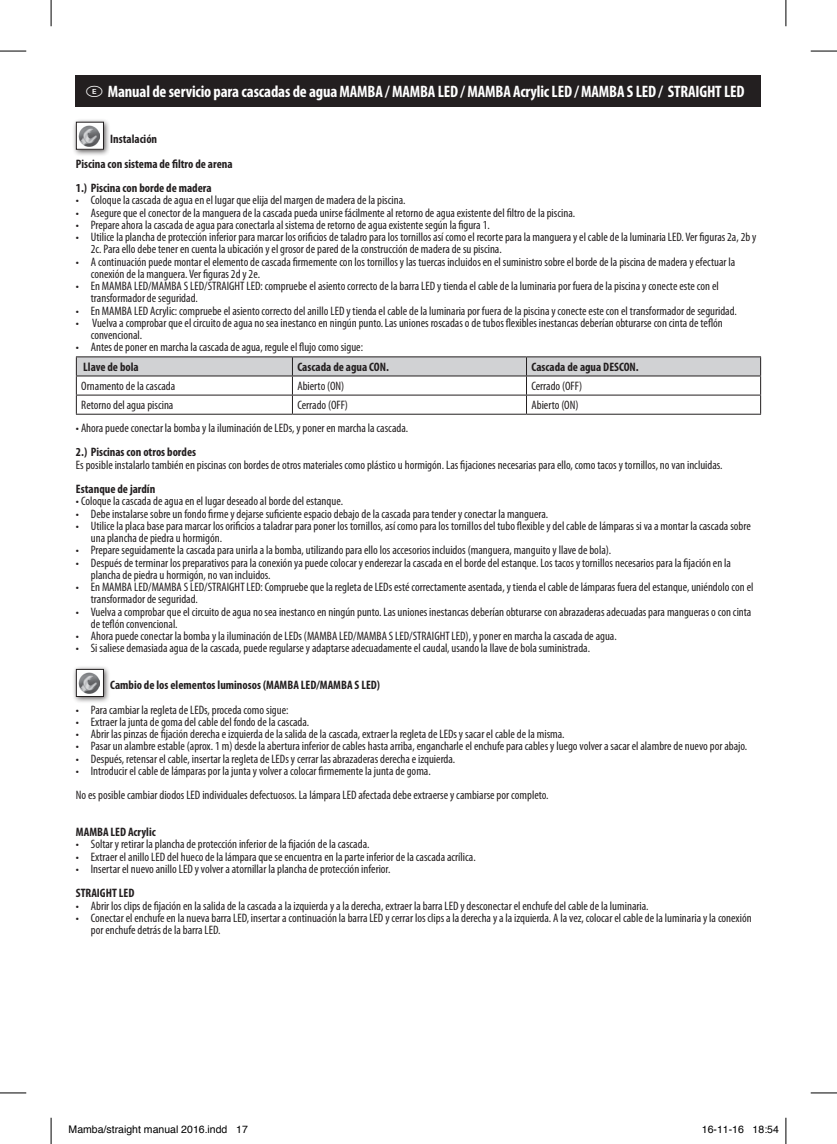
<style>
.page{position:relative;width:837px;height:1144px;background:#fff}
.page>*{position:absolute;margin:0;border:0;box-sizing:border-box;transform-origin:0 0}
.t1{font:700 condensed 16.62px "Myriad Pro";letter-spacing:-.01em;color:#fff}
.t2{font:condensed 12.25px/12.2px "Myriad Pro";color:#231f20}
.t3{font:700 condensed 12.25px/24.5px "Myriad Pro";color:#231f20}
.t4{font:10.5px "Helvetica";color:#000}
</style>
<div class="page">
<hr style="left:76px;top:356px;width:216px;height:1px;background:#231f20">
<hr style="left:292px;top:356px;width:234px;height:1px;background:#231f20">
<hr style="left:526px;top:356px;width:234px;height:1px;background:#231f20">
<svg style="left:76px;top:357px;width:685px;height:57px"></svg>
<hr style="left:76px;top:414px;width:216px;height:1px;background:#231f20">
<hr style="left:292px;top:414px;width:234px;height:1px;background:#231f20">
<hr style="left:526px;top:414px;width:234px;height:1px;background:#231f20">
<div style="left:76px;top:76px;width:684px;height:31px;background:#231f20"></div>
<div style="left:72px;top:118px;width:39px;height:39px;background:#231f20;opacity:.75"></div>
<div style="left:76px;top:122px;width:27px;height:27px;background:#fff"></div>
<img style="left:79px;top:125px;width:21px;height:21px">
<div style="left:76px;top:122px;width:28px;height:28px;border:1px solid #231f20"></div>
<div style="left:72px;top:665px;width:39px;height:39px;background:#231f20;opacity:.75"></div>
<div style="left:76px;top:669px;width:27px;height:27px;background:#fff"></div>
<img style="left:79px;top:672px;width:21px;height:21px">
<div style="left:76px;top:669px;width:28px;height:28px;border:1px solid #231f20"></div>
<svg style="left:0;top:51px;width:26px;height:1px"></svg>
<svg style="left:810px;top:51px;width:26px;height:1px"></svg>
<svg style="left:0;top:1092px;width:26px;height:1px"></svg>
<svg style="left:810px;top:1092px;width:26px;height:1px"></svg>
<svg style="left:51px;top:0;width:1px;height:26px"></svg>
<svg style="left:51px;top:1118px;width:1px;height:26px"></svg>
<svg style="left:785px;top:0;width:1px;height:26px"></svg>
<svg style="left:785px;top:1118px;width:1px;height:26px"></svg>
<h1 class="t1" style="left:108px;top:81px;width:638px">Manual de servicio para cascadas de agua MAMBA / MAMBA LED / MAMBA Acrylic LED / MAMBA S LED / STRAIGHT LED</h1>
<p class="t3" style="left:76px;top:127px;width:158px;text-indent:34px">Instalación<br>Piscina con sistema de filtro de arena<br>1.) Piscina con borde de madera</p>
<p class="t2" style="left:76px;top:194px;width:331px">• Coloque la cascada de agua en el lugar que elija del margen de madera de la piscina.</p>
<p class="t2" style="left:76px;top:206px;width:500px">• Asegure que el conector de la manguera de la cascada pueda unirse fácilmente al retorno de agua existente del filtro de la piscina.</p>
<p class="t2" style="left:76px;top:219px;width:415px">• Prepare ahora la cascada de agua para conectarla al sistema de retorno de agua existente según la figura 1.</p>
<p class="t2" style="left:91px;top:231px;width:667px;text-indent:-15px">• Utilice la plancha de protección inferior para marcar los orificios de taladro para los tornillos así como el recorte para la manguera y el cable de la luminaria LED. Ver figuras 2a, 2b y<br>2c. Para ello debe tener en cuenta la ubicación y el grosor de pared de la construcción de madera de su piscina.</p>
<p class="t2" style="left:91px;top:255px;width:645px;text-indent:-15px">• A continuación puede montar el elemento de cascada firmemente con los tornillos y las tuercas incluidos en el suministro sobre el borde de la piscina de madera y efectuar la conexión de la manguera. Ver figuras 2d y 2e.</p>
<p class="t2" style="left:91px;top:280px;width:629px;text-indent:-15px">• En MAMBA LED/MAMBA S LED/STRAIGHT LED: compruebe el asiento correcto de la barra LED y tienda el cable de la luminaria por fuera de la piscina y conecte este con el transformador de seguridad.</p>
<p class="t2" style="left:76px;top:304px;width:662px">• En MAMBA LED Acrylic: compruebe el asiento correcto del anillo LED y tienda el cable de la luminaria por fuera de la piscina y conecte este con el transformador de seguridad.</p>
<p class="t2" style="left:91px;top:317px;width:633px;text-indent:-15px">• Vuelva a comprobar que el circuito de agua no sea inestanco en ningún punto. Las uniones roscadas o de tubos flexibles inestancas deberían obturarse con cinta de teflón convencional.</p>
<p class="t2" style="left:76px;top:341px;width:288px">• Antes de poner en marcha la cascada de agua, regule el flujo como sigue:</p>
<p class="t3" style="left:83px;top:354px;width:57px">Llave de bola</p>
<p class="t3" style="left:297px;top:354px;width:93px">Cascada de agua CON.</p>
<p class="t3" style="left:531px;top:354px;width:109px">Cascada de agua DESCON.</p>
<p class="t2" style="left:81px;top:380px;width:95px">Ornamento de la cascada</p>
<p class="t2" style="left:297px;top:380px;width:48px">Abierto (ON)</p>
<p class="t2" style="left:531px;top:380px;width:52px">Cerrado (OFF)</p>
<p class="t2" style="left:81px;top:399px;width:94px">Retorno del agua piscina</p>
<p class="t2" style="left:297px;top:399px;width:52px">Cerrado (OFF)</p>
<p class="t2" style="left:531px;top:399px;width:48px">Abierto (ON)</p>
<p class="t2" style="left:76px;top:421px;width:334px">• Ahora puede conectar la bomba y la iluminación de LEDs, y poner en marcha la cascada.</p>
<p class="t3" style="left:76px;top:440px;width:122px">2.) Piscinas con otros bordes</p>
<p class="t2" style="left:76px;top:458px;width:648px">Es posible instalarlo también en piscinas con bordes de otros materiales como plástico u hormigón. Las fijaciones necesarias para ello, como tacos y tornillos, no van incluidas.</p>
<p class="t3" style="left:76px;top:476px;width:81px">Estanque de jardín</p>
<p class="t2" style="left:76px;top:495px;width:268px">• Coloque la cascada de agua en el lugar deseado al borde del estanque.</p>
<p class="t2" style="left:76px;top:507px;width:473px">• Debe instalarse sobre un fondo firme y dejarse suficiente espacio debajo de la cascada para tender y conectar la manguera.</p>
<p class="t2" style="left:91px;top:519px;width:661px;text-indent:-15px">• Utilice la placa base para marcar los orificios a taladrar para poner los tornillos, así como para los tornillos del tubo flexible y del cable de lámparas si va a montar la cascada sobre una plancha de piedra u hormigón.</p>
<p class="t2" style="left:76px;top:544px;width:536px">• Prepare seguidamente la cascada para unirla a la bomba, utilizando para ello los accesorios incluidos (manguera, manguito y llave de bola).</p>
<p class="t2" style="left:91px;top:556px;width:641px;text-indent:-15px">• Después de terminar los preparativos para la conexión ya puede colocar y enderezar la cascada en el borde del estanque. Los tacos y tornillos necesarios para la fijación en la plancha de piedra u hormigón, no van incluidos.</p>
<p class="t2" style="left:91px;top:581px;width:664px;text-indent:-15px">• En MAMBA LED/MAMBA S LED/STRAIGHT LED: Compruebe que la regleta de LEDs esté correctamente asentada, y tienda el cable de lámparas fuera del estanque, uniéndolo con el transformador de seguridad.</p>
<p class="t2" style="left:91px;top:605px;width:662px;text-indent:-15px">• Vuelva a comprobar que el circuito de agua no sea inestanco en ningún punto. Las uniones inestancas deberían obturarse con abrazaderas adecuadas para mangueras o con cinta de teflón convencional.</p>
<p class="t2" style="left:76px;top:630px;width:542px">• Ahora puede conectar la bomba y la iluminación de LEDs (MAMBA LED/MAMBA S LED/STRAIGHT LED), y poner en marcha la cascada de agua.</p>
<p class="t2" style="left:76px;top:642px;width:515px">• Si saliese demasiada agua de la cascada, puede regularse y adaptarse adecuadamente el caudal, usando la llave de bola suministrada.</p>
<p class="t3" style="left:110px;top:672px;width:271px">Cambio de los elementos luminosos (MAMBA LED/MAMBA S LED)</p>
<p class="t2" style="left:76px;top:703px;width:214px">• Para cambiar la regleta de LEDs, proceda como sigue:</p>
<p class="t2" style="left:76px;top:715px;width:235px">• Extraer la junta de goma del cable del fondo de la cascada.</p>
<p class="t2" style="left:76px;top:728px;width:490px">• Abrir las pinzas de fijación derecha e izquierda de la salida de la cascada, extraer la regleta de LEDs y sacar el cable de la misma.</p>
<p class="t2" style="left:76px;top:740px;width:672px">• Pasar un alambre estable (aprox. 1 m) desde la abertura inferior de cables hasta arriba, engancharle el enchufe para cables y luego volver a sacar el alambre de nuevo por abajo.</p>
<p class="t2" style="left:76px;top:752px;width:381px">• Después, retensar el cable, insertar la regleta de LEDs y cerrar las abrazaderas derecha e izquierda.</p>
<p class="t2" style="left:76px;top:758px;width:474px;line-height:24.5px">• Introducir el cable de lámparas por la junta y volver a colocar firmemente la junta de goma.<br>No es posible cambiar diodos LED individuales defectuosos. La lámpara LED afectada debe extraerse y cambiarse por completo.</p>
<p class="t3" style="left:76px;top:819px;width:81px">MAMBA LED Acrylic</p>
<p class="t2" style="left:76px;top:838px;width:295px">• Soltar y retirar la plancha de protección inferior de la fijación de la cascada.</p>
<p class="t2" style="left:76px;top:850px;width:401px">• Extraer el anillo LED del hueco de la lámpara que se encuentra en la parte inferior de la cascada acrílica.</p>
<p class="t2" style="left:76px;top:862px;width:316px">• Insertar el nuevo anillo LED y volver a atornillar la plancha de protección inferior.</p>
<p class="t3" style="left:76px;top:881px;width:60px">STRAIGHT LED</p>
<p class="t2" style="left:76px;top:899px;width:574px">• Abrir los clips de fijación en la salida de la cascada a la izquierda y a la derecha, extraer la barra LED y desconectar el enchufe del cable de la luminaria.</p>
<p class="t2" style="left:91px;top:911px;width:662px;text-indent:-15px">• Conectar el enchufe en la nueva barra LED, insertar a continuación la barra LED y cerrar los clips a la derecha y a la izquierda. A la vez, colocar el cable de la luminaria y la conexión por enchufe detrás de la barra LED.</p>
<p class="t4" style="left:69px;top:1122px;width:181px">Mamba/straight manual 2016.indd 17</p>
<p class="t4" style="left:701px;top:1122px;width:79px">16-11-16 18:54</p>
</div>
